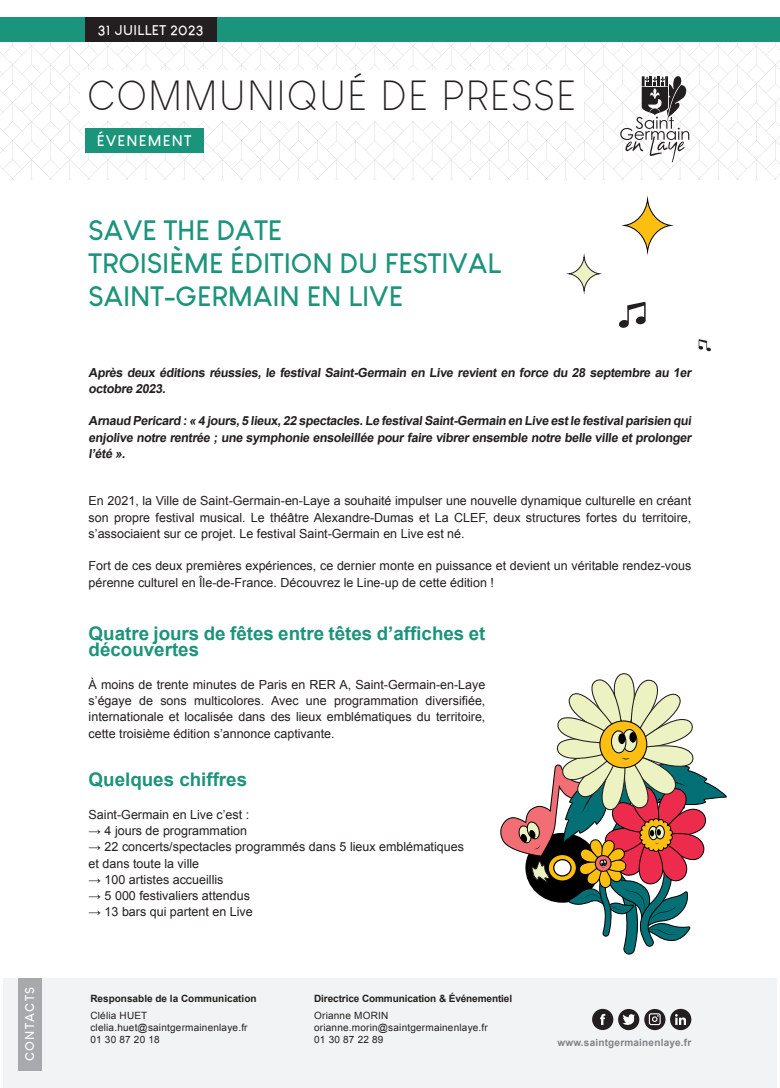
<style>
.page{position:relative;width:780px;height:1088px;background:#fff}
.page>*{position:absolute;margin:0;border:0;box-sizing:border-box;transform-origin:0 0}
.t1{font:300 41.25px "Louis George Cafe";letter-spacing:.045em;color:#231f20}
.t2{font:700 27.5px/33px "Louis George Cafe";color:#1c947b}
.t3{font:700 18.75px/16.2px "Arial";color:#1c947b}
.t4{font:700 15px "Louis George Cafe";letter-spacing:.08em;color:#fff}
.t5{font:700 13.75px "Louis George Cafe";letter-spacing:.03em;color:#fff}
.t6{font:12.5px/16.2px "Arial";color:#231f20;text-align:justify}
.t7{font:700 12.5px/16.2px "Arial";letter-spacing:-.025em;color:#231f20}
.t8{font:700 12.5px "Louis George Cafe";letter-spacing:.11em;color:#fff}
.t9{font:10px/12px "Arial";letter-spacing:.02em;color:#231f20}
.t10{font:700 10px "Arial";letter-spacing:-.01em;color:#231f20}
.t11{font:700 10px "Arial";letter-spacing:.02em;color:#808285}
</style>
<div class="page">
<div style="left:0;top:18px;width:780px;height:24px;background:#1a947b"></div>
<svg style="left:0;top:42px;width:780px;height:138px"></svg>
<div style="left:3px;top:978px;width:773px;height:110px;background:#f2f3f4"></div>
<div style="left:18px;top:978px;width:24px;height:92px;background:#a8a9ad"></div>
<div style="left:592px;top:1009px;width:21px;height:21px;background:#231f20;border-radius:50%"></div>
<svg style="left:600px;top:1014px;width:5px;height:11px"></svg>
<div style="left:618px;top:1009px;width:21px;height:21px;background:#231f20;border-radius:50%"></div>
<svg style="left:622px;top:1014px;width:13px;height:11px"></svg>
<div style="left:644px;top:1009px;width:21px;height:21px;background:#231f20;border-radius:50%"></div>
<svg style="left:648px;top:1013px;width:13px;height:12px"></svg>
<div style="left:670px;top:1009px;width:21px;height:21px;background:#231f20;border-radius:50%"></div>
<svg style="left:675px;top:1014px;width:11px;height:11px"></svg>
<div style="left:85px;top:18px;width:131px;height:24px;background:#231f20"></div>
<svg style="left:500px;top:673px;width:226px;height:282px"></svg>
<svg style="left:619px;top:302px;width:26px;height:26px"></svg>
<svg style="left:698px;top:339px;width:13px;height:12px"></svg>
<svg style="left:624px;top:199px;width:46px;height:52px"></svg>
<div style="left:624px;top:199px;width:47px;height:53px;border:1px solid #000001;border-radius:50%"></div>
<svg style="left:569px;top:257px;width:30px;height:34px"></svg>
<div style="left:568px;top:256px;width:31px;height:35px;border:1px solid #231f20;border-radius:50%"></div>
<p class="t5" style="left:98px;top:21px;width:107px">31 JUILLET 2023</p>
<h1 class="t1" style="left:88px;top:72px;width:489px">COMMUNIQUÉ DE PRESSE</h1>
<p class="t4" style="left:97px;top:131px;width:96px">ÉVENEMENT</p>
<h2 class="t2" style="left:89px;top:213px;width:414px">SAVE THE DATE<br>TROISIÈME ÉDITION DU FESTIVAL<br>SAINT-GERMAIN EN LIVE</h2>
<p class="t7" style="left:89px;top:364px;width:606px">Après deux éditions réussies, le festival Saint-Germain en Live revient en force du 28 septembre au 1er octobre 2023.</p>
<p class="t7" style="left:89px;top:413px;width:606px;text-align:justify">Arnaud Pericard :« 4 jours,5 lieux,22 spectacles.Le festivalSaint-Germain en Live estle festivalparisien qui enjolive notre rentrée ; une symphonie ensoleillée pour faire vibrer ensemble notre belle ville et prolonger l’été ».</p>
<p class="t6" style="left:89px;top:493px;width:604px">En 2021, la Ville de Saint-Germain-en-Laye a souhaité impulser une nouvelle dynamique culturelle en créant son propre festival musical. Le théâtre Alexandre-Dumas et La CLEF, deux structures fortes du territoire, s’associaient sur ce projet. Le festival Saint-Germain en Live est né.</p>
<p class="t6" style="left:89px;top:558px;width:604px">Fort de ces deux premières expériences, ce dernier monte en puissance et devient un véritable rendez-vous pérenne culturel en Île-de-France. Découvrez le Line-up de cette édition !</p>
<h3 class="t3" style="left:89px;top:626px;width:398px">Quatre jours de fêtes entre têtes d’affiches et découvertes</h3>
<p class="t6" style="left:89px;top:676px;width:398px">À moins de trente minutes de Paris en RER A, Saint-Germain-en-Laye s’égaye de sons multicolores. Avec une programmation diversifiée, internationale et localisée dans des lieux emblématiques du territoire, cette troisième édition s’annonce captivante.</p>
<h3 class="t3" style="left:89px;top:772px;width:160px">Quelques chiffres</h3>
<p class="t6" style="left:89px;top:806px;width:162px">Saint-Germain en Live c’est :</p>
<p class="t6" style="left:89px;top:823px;width:160px">→ 4 jours de programmation</p>
<p class="t6" style="left:89px;top:839px;width:377px">→ 22 concerts/spectacles programmés dans 5 lieux emblématiques et dans toute la ville</p>
<p class="t6" style="left:89px;top:871px;width:136px">→ 100 artistes accueillis</p>
<p class="t6" style="left:89px;top:888px;width:163px">→ 5 000 festivaliers attendus</p>
<p class="t6" style="left:89px;top:904px;width:165px">→ 13 bars qui partent en Live</p>
<p class="t8" style="left:22px;top:1061px;width:76px;rotate:-90deg">CONTACTS</p>
<p class="t10" style="left:90px;top:991px;width:168px">Responsable de la Communication</p>
<p class="t9" style="left:90px;top:1009px;width:159px">Clélia HUET clelia.huet@saintgermainenlaye.fr<br>01 30 87 20 18</p>
<p class="t10" style="left:314px;top:991px;width:199px">Directrice Communication &amp; Événementiel</p>
<p class="t9" style="left:314px;top:1009px;width:175px">Orianne MORIN orianne.morin@saintgermainenlaye.fr<br>01 30 87 22 89</p>
<p class="t11" style="left:557px;top:1036px;width:135px">www.saintgermainenlaye.fr</p>
</div>
